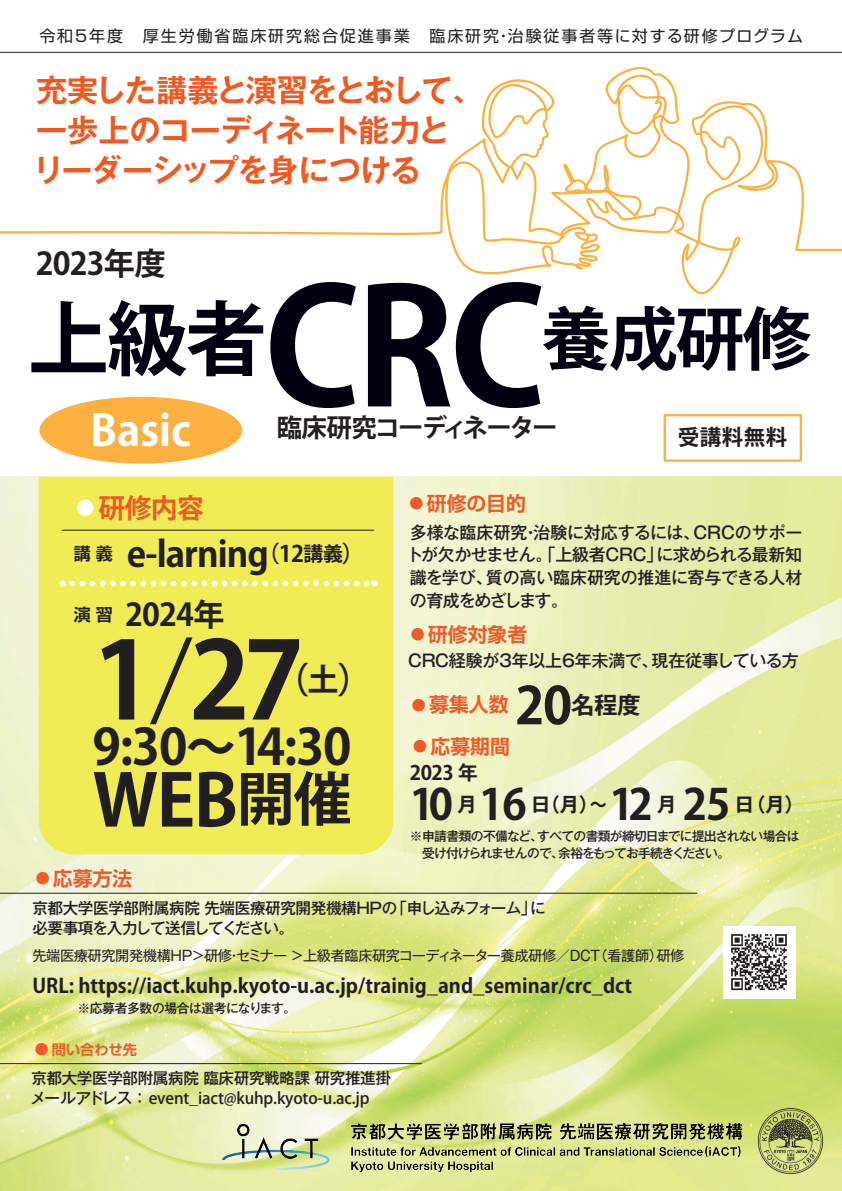
<style>
.page{position:relative;width:842px;height:1191px;background:#fff}
.page>*{position:absolute;margin:0;border:0;box-sizing:border-box;transform-origin:0 0}
.t1{font:700 106.3px "Koz Go Pro";color:#231f20}
.t2{font:700 80.8px "Koz Go Pro";color:#010111}
.t3{font:700 70.9px "Koz Go Pro";color:#231f20}
.t4{font:700 68.7px "Koz Go Pro";color:#010111}
.t5{font:700 49.6px "Koz Go Pro";color:#231f20}
.t6{font:700 42.5px "Koz Go Pro";color:#fff}
.t7{font:700 35.4px "Koz Go Pro";letter-spacing:-.025em;color:#231f20}
.t8{font:700 31.2px/39.7px "Gothic MB101 Pro De";letter-spacing:-.04em;color:#f15921}
.t9{font:700 31.2px "Koz Go Pro";letter-spacing:-.025em;color:#231f20}
.t10{font:700 26.9px "Koz Go Pro";color:#f15929}
.t11{font:700 25.5px "Koz Go Pro";letter-spacing:-.075em;color:#231f20}
.t12{font:700 23.7px "Gothic MB101 Pro De";color:#231f20}
.t13{font:700 21.5px "Koz Go Pro";letter-spacing:.02em;color:#231f20}
.t14{font:700 19.8px "Koz Go Pro";color:#231f20}
.t15{font:700 19.8px "Shin Go Pro De";color:#f15929}
.t16{font:700 19.8px "Gothic MB101 Pro De";color:#231f20}
.t17{font:500 17px/22.7px "Gothic MB101 Pro";letter-spacing:-.02em;color:#231f20;text-align:justify}
.t18{font:16px "Shin Go Pro";letter-spacing:.12em;color:#231f20}
.t19{font:500 16px "Koz Go Pro";letter-spacing:-.01em;color:#231f20}
.t20{font:500 15.6px/19.8px "Gothic MB101 Pro";letter-spacing:-.025em;color:#231f20}
.t21{font:14.2px "Gothic MB101 Pro";letter-spacing:-.025em;color:#231f20}
.t22{font:700 14.2px "Shin Go Pro De";color:#f15929}
.t23{font:500 12.8px/17px "Gothic MB101 Pro";letter-spacing:-.055em;color:#231f20}
.t24{font:500 12.8px "Gothic MB101 Pro";letter-spacing:-.025em;color:#231f20}
.s1{font-size:159.4px}
.s2{font-weight:300;color:#fff}
.s3{font-size:22.7px}
.s4{font-weight:300}
.s5{font-size:31.2px}
.s6{font-size:58.1px}
.s7{font-size:20.6px}
.s8{font-family:"Koz Go Pro";font-size:51px}
.s9{font-family:"Gothic MB101 Pro De"}
.s10{font-family:"Koz Go Pro";font-size:42.5px}
.s11{font-size:20px}
.s12{font-family:"Gothic MB101 Pro"}
</style>
<div class="page">
<img style="left:0;top:477px;width:842px;height:714px">
<svg style="left:0;top:66px;width:842px;height:229px"></svg>
<div style="left:39px;top:477px;width:354px;height:377px;background:#f0ec55"></div>
<hr style="left:0;top:1063px;width:422px;height:1px;background:#231f20">
<div style="left:39px;top:397px;width:203px;height:66px;background:#fbb03f;border-radius:50%"></div>
<img style="left:745px;top:1095px;width:91px;height:91px">
<hr style="left:0;top:893px;width:697px;height:1px;background:#231f20">
<div style="left:723px;top:926px;width:72px;height:72px;background:#fff"></div>
<img style="left:731px;top:934px;width:56px;height:57px">
<hr style="left:0;top:52px;width:842px;height:1px;background:#231f20">
<img style="left:201px;top:1098px;width:568px;height:93px">
<svg style="left:72px;top:580px;width:303px;height:6px"></svg>
<hr style="left:62px;top:530px;width:312px;height:1px;background:#231f20">
<div style="left:664px;top:414px;width:138px;height:48px;border:2px solid #fbb03f"></div>
<p class="t18" style="left:39px;top:22px;width:765px">令和5年度　厚生労働省臨床研究総合促進事業　臨床研究・治験従事者等に対する研修プログラム</p>
<h3 class="t8" style="left:33px;top:67px;width:452px">充実した講義と演習をとおして、一歩上のコーディネート能力とリーダーシップを身につける</h3>
<h3 class="t9" style="left:36px;top:244px;width:131px">2023年度</h3>
<h2 class="t2" style="left:28px;top:287px;width:519px">上級者<span class="s1">CRC</span></h2>
<h3 class="t4" style="left:541px;top:295px;width:271px">養成研修</h3>
<h3 class="t6" style="left:91px;top:403px;width:102px">Basic</h3>
<h3 class="t11" style="left:277px;top:411px;width:283px">臨床研究コーディネーター</h3>
<p class="t13" style="left:678px;top:424px;width:111px">受講料無料</p>
<h3 class="t10" style="left:72px;top:490px;width:133px"><span class="s2">●</span>研修内容</h3>
<h3 class="t7" style="left:74px;top:531px;width:292px"><sup>講</sup> <sup>義</sup> e-larning<span class="s3">（12</span><sup>講義</sup><span class="s3">）</span></h3>
<h3 class="t9" style="left:74px;top:595px;width:152px"><sup>演</sup> <sup>習</sup> 2024年</h3>
<h1 class="t1" style="left:93px;top:612px;width:213px">1<span class="s4">/</span>27</h1>
<h3 class="t7" style="left:274px;top:657px;width:100px">（<span class="s5">土</span>）</h3>
<h3 class="t5" style="left:93px;top:715px;width:261px">9:30～14:30</h3>
<h3 class="t3" style="left:93px;top:755px;width:261px">WEB<span class="s6">開催</span></h3>
<p class="t15" style="left:406px;top:487px;width:121px"><span class="s7">●</span>研修の目的</p>
<p class="t17" style="left:406px;top:518px;width:398px">多様な臨床研究・治験に対応するには、CRCのサポートが欠かせません。「上級者CRC」に求められる最新知識を学び、質の高い臨床研究の推進に寄与できる人材の育成をめざします。</p>
<p class="t15" style="left:407px;top:618px;width:121px"><span class="s7">●</span>研修対象者</p>
<p class="t17" style="left:408px;top:647px;width:392px">CRC経験が3年以上6年未満で、現在従事している方</p>
<p class="t15" style="left:409px;top:688px;width:101px"><span class="s7">●</span>募集人数</p>
<h3 class="t12" style="left:515px;top:685px;width:127px"><span class="s8">20</span>名程度</h3>
<p class="t15" style="left:410px;top:730px;width:101px"><span class="s7">●</span>応募期間</p>
<p class="t14" style="left:410px;top:760px;width:70px">2023 <span class="s9">年</span></p>
<p class="t16" style="left:410px;top:787px;width:396px"><span class="s10">10</span> <span class="s11">月</span><span class="s10">16</span> 日（月）～<span class="s10">12</span> <span class="s11">月</span> <span class="s10">25</span> 日（月）</p>
<p class="t23" style="left:410px;top:825px;width:391px">※申請書類の不備など、すべての書類が締切日までに提出されない場合は　受け付けられませんので、余裕をもってお手続きください。</p>
<p class="t15" style="left:32px;top:861px;width:101px"><span class="s7">●</span>応募方法</p>
<p class="t20" style="left:32px;top:896px;width:515px">京都大学医学部附属病院 先端医療研究開発機構HPの「申し込みフォーム」に必要事項を入力して送信してください。</p>
<p class="t21" style="left:32px;top:944px;width:653px">先端医療研究開発機構HP＞研修・セミナー ＞上級者臨床研究コーディネーター養成研修／DCT（看護師）研修</p>
<p class="t14" style="left:32px;top:973px;width:601px">URL: https://iact.kuhp.kyoto-u.ac.jp/trainig_and_seminar/crc_dct</p>
<p class="t24" style="left:77px;top:997px;width:220px">※応募者多数の場合は選考になります。</p>
<p class="t22" style="left:31px;top:1037px;width:107px"><span class="s7">●</span>問い合わせ先</p>
<p class="t20" style="left:31px;top:1066px;width:361px">京都大学医学部附属病院 臨床研究戦略課 研究推進掛</p>
<p class="t19" style="left:31px;top:1088px;width:341px"><span class="s12">メールアドレス：</span> event_iact@kuhp.kyoto-u.ac.jp</p>
</div>
